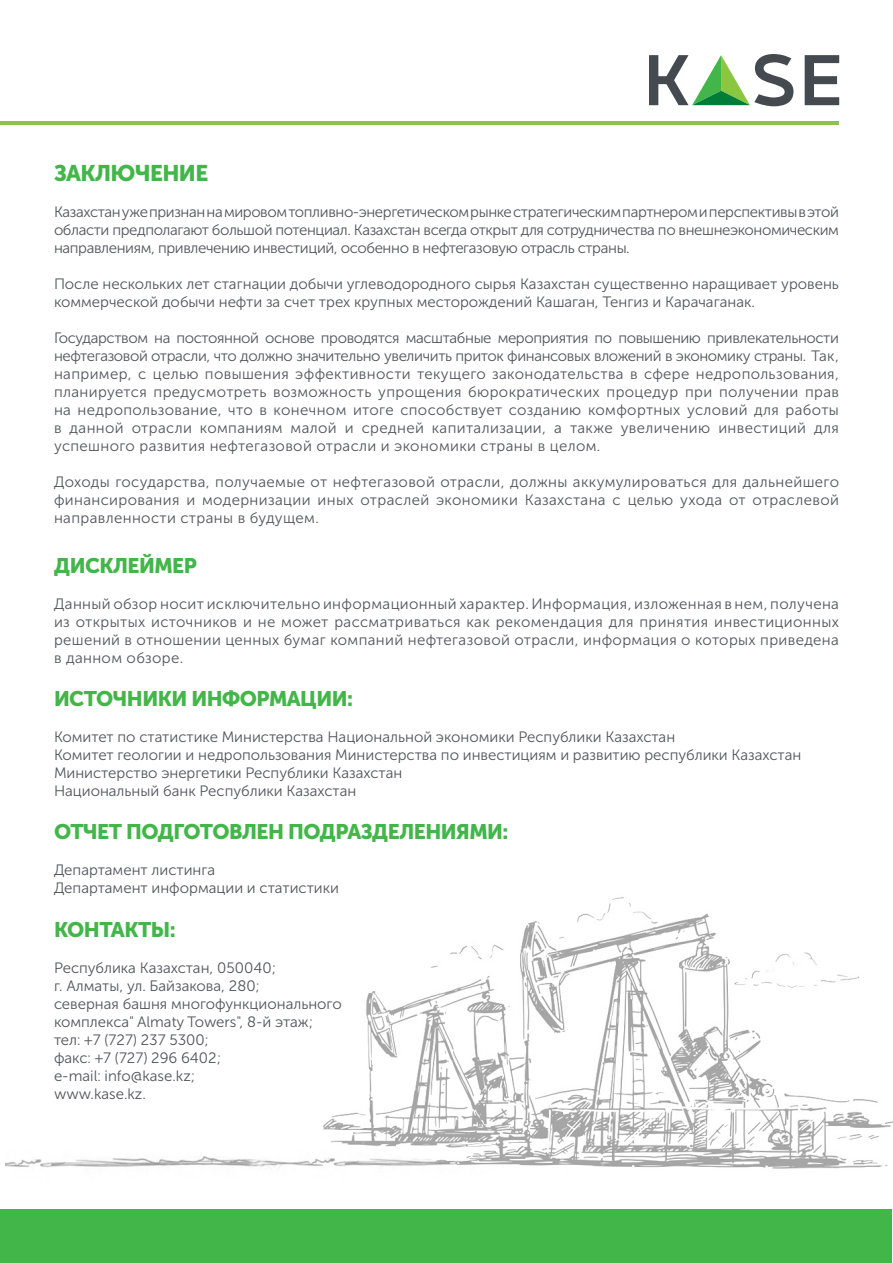
<style>
.page{position:relative;width:893px;height:1263px;background:#fff}
.page>*{position:absolute;margin:0;border:0;box-sizing:border-box;transform-origin:0 0}
.t1{font:22.5px "Museo Sans Cyrl 900";letter-spacing:-.025em;color:#43b649}
.t2{font:21px "Museo Sans Cyrl 900";letter-spacing:-.025em;color:#43b649}
.t3{font:15px/18px "Museo Sans Cyrl 300";color:#525459;text-align:justify}
</style>
<div class="page">
<img style="left:5px;top:897px;width:888px;height:320px">
<svg style="left:649px;top:54px;width:144px;height:52px"></svg>
<svg style="left:805px;top:55px;width:34px;height:50px"></svg>
<hr style="left:0;top:121px;width:838px;height:3px;background:#8ac350">
<div style="left:0;top:1209px;width:891px;height:54px;background:#43b649"></div>
<h1 class="t1" style="left:54px;top:160px;width:156px">ЗАКЛЮЧЕНИЕ</h1>
<p class="t3" style="left:54px;top:203px;width:786px">Казахстан уже признан на мировом топливно-энергетическом рынке стратегическим партнером и перспективы в этой области предполагают большой потенциал. Казахстан всегда открыт для сотрудничества по внешнеэкономическим направлениям, привлечению инвестиций, особенно в нефтегазовую отрасль страны.</p>
<p class="t3" style="left:54px;top:275px;width:786px">После нескольких лет стагнации добычи углеводородного сырья Казахстан существенно наращивает уровень коммерческой добычи нефти за счет трех крупных месторождений Кашаган, Тенгиз и Карачаганак.</p>
<p class="t3" style="left:54px;top:329px;width:786px">Государством на постоянной основе проводятся масштабные мероприятия по повышению привлекательности нефтегазовой отрасли, что должно значительно увеличить приток финансовых вложений в экономику страны. Так, например, с целью повышения эффективности текущего законодательства в сфере недропользования, планируется предусмотреть возможность упрощения бюрократических процедур при получении прав на недропользование, что в конечном итоге способствует созданию комфортных условий для работы в данной отрасли компаниям малой и средней капитализации, а также увеличению инвестиций для успешного развития нефтегазовой отрасли и экономики страны в целом.</p>
<p class="t3" style="left:54px;top:473px;width:786px">Доходы государства, получаемые от нефтегазовой отрасли, должны аккумулироваться для дальнейшего финансирования и модернизации иных отраслей экономики Казахстана с целью ухода от отраслевой направленности страны в будущем.</p>
<h2 class="t2" style="left:54px;top:554px;width:144px">ДИСКЛЕЙМЕР</h2>
<p class="t3" style="left:54px;top:595px;width:786px">Данный обзор носит исключительно информационный характер. Информация, изложенная в нем, получена из открытых источников и не может рассматриваться как рекомендация для принятия инвестиционных решений в отношении ценных бумаг компаний нефтегазовой отрасли, информация о которых приведена в данном обзоре.</p>
<h2 class="t2" style="left:54px;top:687px;width:300px">ИСТОЧНИКИ ИНФОРМАЦИИ:</h2>
<p class="t3" style="left:54px;top:728px;width:749px;text-align:left">Комитет по статистике Министерства Национальной экономики Республики Казахстан<br>Комитет геологии и недропользования Министерства по инвестициям и развитию республики Казахстан Министерство энергетики Республики Казахстан<br>Национальный банк Республики Казахстан</p>
<h2 class="t2" style="left:54px;top:820px;width:456px">ОТЧЕТ ПОДГОТОВЛЕН ПОДРАЗДЕЛЕНИЯМИ:</h2>
<p class="t3" style="left:54px;top:861px;width:287px">Департамент листинга<br>Департамент информации и статистики</p>
<h2 class="t2" style="left:54px;top:917px;width:123px">КОНТАКТЫ:</h2>
<p class="t3" style="left:54px;top:959px;width:289px;text-align:left">Республика Казахстан, 050040;<br>г. Алматы, ул. Байзакова, 280;<br>северная башня многофункционального комплекса" Almaty Towers", 8-й этаж; тел: +7 (727) 237 5300;<br>факс: +7 (727) 296 6402;<br>e-mail: info@kase.kz;<br>www.kase.kz.</p>
</div>
